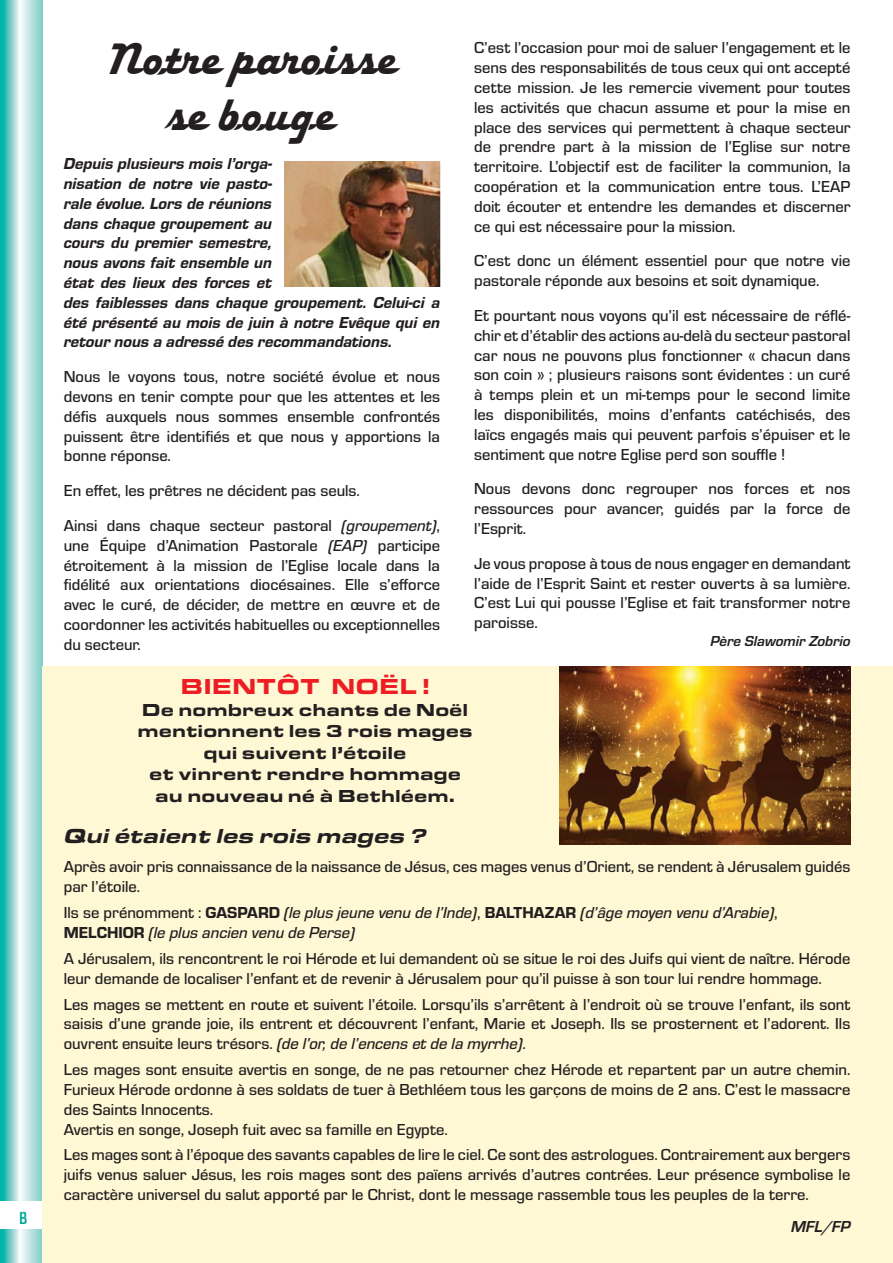
<style>
.page{position:relative;width:893px;height:1263px;background:#fff}
.page>*{position:absolute;margin:0;border:0;box-sizing:border-box;transform-origin:0 0}
.t1{font:46.5px/55.8px "Aerospace";color:#231f20;text-align:center}
.t2{font:900 22.5px "Eurostile Ext";color:#ee1d23}
.t3{font:italic 900 21px "Eurostile Ext";color:#231f20}
.t4{font:900 18px/21.6px "Eurostile Ext";color:#231f20;text-align:center}
.t5{font:700 18px "Cholla Sans OT";color:#00a89a}
.t6{font:500 16.5px/19.8px "Eurostile";color:#231f20;text-align:justify}
.t7{font:16.5px/19.8px "Eurostile Hea Ita";color:#231f20}
.t8{font:16.5px/19.8px "Eurostile Med Ita";color:#231f20}
.t9{font:italic 700 16.5px "Eurostile";color:#231f20}
.t10{font:italic 700 15px "Eurostile";color:#231f20}
.s1{font-family:"Eurostile Med Ita";font-weight:400}
.s2{font-family:"Eurostile";font-weight:500}
.s3{font-family:"Eurostile Hea"}
</style>
<div class="page">
<svg style="left:0;top:0;width:43px;height:1263px;background:#99dad5"></svg>
<div style="left:0;top:1201px;width:43px;height:28px;background:#fff"></div>
<img style="left:285px;top:162px;width:155px;height:125px">
<div style="left:43px;top:666px;width:850px;height:597px;background:#fef8d4"></div>
<img style="left:559px;top:666px;width:291px;height:178px">
<p class="t5" style="left:19px;top:1208px;width:10px">B</p>
<h1 class="t1" style="left:106px;top:32px;width:293px">Notre paroisse se bouge</h1>
<p class="t7" style="left:64px;top:153px;width:378px">Depuis plusieurs mois l’orga-<br>nisation de notre vie pasto-<br>rale évolue. Lors de réunions<br>dans chaque groupement au<br>cours du premier semestre,<br>nous avons fait ensemble un<br>état des lieux des forces et<br>des faiblesses dans chaque groupement. Celui-ci a été présenté au mois de juin à notre Evêque qui en retour nous a adressé des recommandations.</p>
<p class="t6" style="left:64px;top:366px;width:378px">Nous le voyons tous, notre société évolue et nous devons en tenir compte pour que les attentes et les défis auxquels nous sommes ensemble confrontés puissent être identifiés et que nous y apportions la bonne réponse.</p>
<p class="t6" style="left:64px;top:472px;width:378px;line-height:34.8px">En effet, les prêtres ne décident pas seuls.<br>Ainsi dans chaque secteur pastoral <span class="s1">(groupement)</span>,</p>
<p class="t6" style="left:64px;top:535px;width:378px">une Équipe d’Animation Pastorale <span class="s1">(EAP)</span> participe étroitement à la mission de l’Eglise locale dans la fidélité aux orientations diocésaines. Elle s’efforce avec le curé, de décider, de mettre en œuvre et de coordonner les activités habituelles ou exceptionnelles du secteur.</p>
<p class="t6" style="left:474px;top:37px;width:378px">C’est l’occasion pour moi de saluer l’engagement et le sens des responsabilités de tous ceux qui ont accepté cette mission. Je les remercie vivement pour toutes les activités que chacun assume et pour la mise en place des services qui permettent à chaque secteur de prendre part à la mission de l’Eglise sur notre territoire. L’objectif est de faciliter la communion, la coopération et la communication entre tous. L’EAP doit écouter et entendre les demandes et discerner ce qui est nécessaire pour la mission.</p>
<p class="t6" style="left:474px;top:250px;width:378px">C’est donc un élément essentiel pour que notre vie pastorale réponde aux besoins et soit dynamique.</p>
<p class="t6" style="left:474px;top:305px;width:378px">Et pourtant nous voyons qu’il est nécessaire de réflé&shy;chir et d’établir des actions au-delà du secteur pastoral car nous ne pouvons plus fonctionner « chacun dans son coin » ; plusieurs raisons sont évidentes : un curé à temps plein et un mi-temps pour le second limite les disponibilités, moins d’enfants catéchisés, des laïcs engagés mais qui peuvent parfois s’épuiser et le sentiment que notre Eglise perd son souffle !</p>
<p class="t6" style="left:474px;top:478px;width:378px">Nous devons donc regrouper nos forces et nos ressources pour avancer, guidés par la force de l’Esprit.</p>
<p class="t6" style="left:474px;top:553px;width:378px">Je vous propose à tous de nous engager en demandant l’aide de l’Esprit Saint et rester ouverts à sa lumière.<br>C’est Lui qui pousse l’Eglise et fait transformer notre paroisse.</p>
<p class="t10" style="left:710px;top:631px;width:142px">Père Slawomir Zobrio</p>
<h2 class="t2" style="left:181px;top:669px;width:251px">BIENTÔT NOËL !</h2>
<p class="t4" style="left:137px;top:697px;width:337px">De nombreux chants de Noël mentionnent les 3 rois mages qui suivent l’étoile<br>et vinrent rendre hommage au nouveau né à Bethléem.</p>
<p class="t3" style="left:64px;top:820px;width:365px">Qui étaient les rois mages ?</p>
<p class="t6" style="left:64px;top:856px;width:788px">Après avoir pris connaissance de la naissance de Jésus, ces mages venus d’Orient, se rendent à Jérusalem guidés par l’étoile.</p>
<p class="t8" style="left:64px;top:902px;width:715px"><span class="s2">Ils se prénomment :</span> <span class="s3">GASPARD</span> (le plus jeune venu de l’Inde)<span class="s2">,</span> <span class="s3">BALTHAZAR</span> (d’âge moyen venu d’Arabie)<span class="s2">,<br></span><span class="s3">MELCHIOR</span> (le plus ancien venu de Perse)</p>
<p class="t6" style="left:64px;top:947px;width:788px">A Jérusalem, ils rencontrent le roi Hérode et lui demandent où se situe le roi des Juifs qui vient de naître. Hérode leur demande de localiser l’enfant et de revenir à Jérusalem pour qu’il puisse à son tour lui rendre hommage.</p>
<p class="t6" style="left:64px;top:993px;width:788px">Les mages se mettent en route et suivent l’étoile. Lorsqu’ils s’arrêtent à l’endroit où se trouve l’enfant, ils sont saisis d’une grande joie, ils entrent et découvrent l’enfant, Marie et Joseph. Ils se prosternent et l’adorent. Ils</p>
<p class="t8" style="left:64px;top:1033px;width:464px"><span class="s2">ouvrent ensuite leurs trésors.</span> (de l’or, de l’encens et de la myrrhe)<span class="s2">.</span></p>
<p class="t6" style="left:64px;top:1059px;width:788px;text-align:left">Les mages sont ensuite avertis en songe, de ne pas retourner chez Hérode et repartent par un autre chemin.<br>Furieux Hérode ordonne à ses soldats de tuer à Bethléem tous les garçons de moins de 2 ans. C’est le massacre des Saints Innocents.<br>Avertis en songe, Joseph fuit avec sa famille en Egypte.</p>
<p class="t6" style="left:64px;top:1144px;width:788px">Les mages sont à l’époque des savants capables de lire le ciel. Ce sont des astrologues. Contrairement aux bergers juifs venus saluer Jésus, les rois mages sont des païens arrivés d’autres contrées. Leur présence symbolise le caractère universel du salut apporté par le Christ, dont le message rassemble tous les peuples de la terre.</p>
<p class="t9" style="left:791px;top:1215px;width:61px">MFL/FP</p>
</div>
